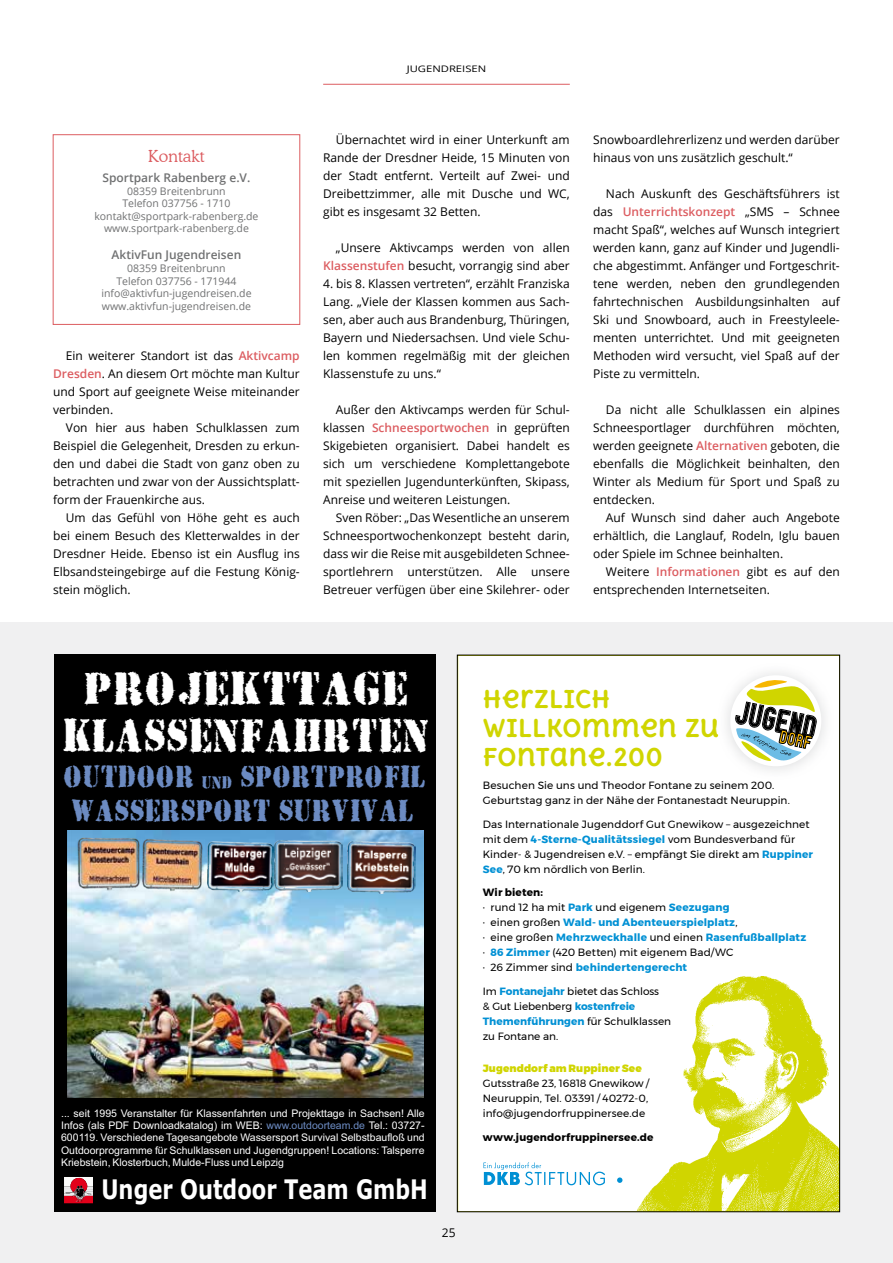
<style>
.page{position:relative;width:893px;height:1263px;background:#fff}
.page>*{position:absolute;margin:0;border:0;box-sizing:border-box;transform-origin:0 0}
.t1{font:42px/47.1px "Due Date";color:#fff;text-align:center;scale:.93 1}
.t2{font:27.75px/34px "Due Date";color:#6c8bc2;scale:.84 1}
.t3{font:700 27px "Verdana";color:#fff;scale:.78 1}
.t4{font:700 24px/28.8px "Delius Unicase";letter-spacing:-.005em;color:#d0d500}
.t5{font:300 16.5px "Cooper BT";color:#dc5d61}
.t6{font:12px/18px "Open Sans";color:#000;text-align:justify}
.t7{font:600 12px "Open Sans";color:#707172}
.t8{font:10.5px/15px "Montserrat";letter-spacing:.01em;color:#000}
.t9{font:10.5px/12.3px "Arial";color:#fff;text-align:justify}
.t10{font:700 10.5px/15px "Montserrat";letter-spacing:.015em;color:#0090d4}
.t11{font:10.5px/12.6px "Open Sans";color:#707172;text-align:center}
.t12{font:700 10.5px "Montserrat";letter-spacing:.015em;color:#000}
.t13{font:900 10.5px "Montserrat";letter-spacing:.005em;color:#d0d500}
.t14{font:9px "Open Sans";color:#000;scale:1.25 1}
.s1{font-weight:600;color:#dc5d61}
.s2{font-size:15.6px}
.s3{color:#6c8bc2}
.s4{font-weight:700;color:#0090d4}
.s5{color:#000}
.s6{font-weight:400;color:#000}
</style>
<div class="page">
<div style="left:0;top:623px;width:893px;height:640px;background:#f0f0f1"></div>
<div style="left:55px;top:655px;width:381px;height:557px;background:#000"></div>
<svg style="left:64px;top:1177px;width:29px;height:26px"></svg>
<img style="left:68px;top:830px;width:356px;height:268px">
<img style="left:347px;top:841px;width:68px;height:52px">
<img style="left:275px;top:841px;width:67px;height:51px">
<img style="left:207px;top:841px;width:66px;height:51px">
<img style="left:142px;top:838px;width:62px;height:55px">
<img style="left:78px;top:836px;width:62px;height:54px">
<hr style="left:323px;top:84px;width:247px;height:1px;background:#dc5d61">
<div style="left:53px;top:135px;width:247px;height:190px;border:1px solid #dc5d61"></div>
<div style="left:457px;top:655px;width:383px;height:557px;background:#fff"></div>
<img style="left:716px;top:719px;width:3px;height:18px">
<svg style="left:727px;top:672px;width:98px;height:98px"></svg>
<svg style="left:483px;top:1162px;width:122px;height:23px"></svg>
<img style="left:617px;top:976px;width:221px;height:234px">
<p class="t14" style="left:407px;top:63px;width:65px">JUGENDREISEN</p>
<h3 class="t5" style="left:148px;top:146px;width:58px">Kontakt</h3>
<p class="t7" style="left:103px;top:169px;width:149px">Sportpark Rabenberg e.V.</p>
<p class="t11" style="left:94px;top:184px;width:166px">08359 Breitenbrunn<br>Telefon 037756 - 1710 kontakt@sportpark-rabenberg.de www.sportpark-rabenberg.de</p>
<p class="t7" style="left:112px;top:247px;width:131px">AktivFun Jugendreisen</p>
<p class="t11" style="left:101px;top:262px;width:152px">08359 Breitenbrunn<br>Telefon 037756 - 171944 info@aktivfun-jugendreisen.de www.aktivfun-jugendreisen.de</p>
<p class="t6" style="left:53px;top:346px;width:248px;text-indent:13px">Ein weiterer Standort ist das <span class="s1">Aktivcamp Dresden</span>. An diesem Ort möchte man Kultur und Sport auf geeignete Weise miteinander verbinden.</p>
<p class="t6" style="left:53px;top:418px;width:248px;text-indent:13px">Von hier aus haben Schulklassen zum Beispiel die Gelegenheit, Dresden zu erkun&shy;den und dabei die Stadt von ganz oben zu betrachten und zwar von der Aussichtsplatt&shy;form der Frauenkirche aus.</p>
<p class="t6" style="left:53px;top:508px;width:248px;text-indent:13px">Um das Gefühl von Höhe geht es auch bei einem Besuch des Kletterwaldes in der Dresdner Heide. Ebenso ist ein Ausflug ins Elbsandsteingebirge auf die Festung König&shy;stein möglich.</p>
<p class="t6" style="left:323px;top:130px;width:248px;text-indent:13px">Übernachtet wird in einer Unterkunft am Rande der Dresdner Heide, 15 Minuten von der Stadt entfernt. Verteilt auf Zwei- und Dreibettzimmer, alle mit Dusche und WC, gibt es insgesamt 32 Betten.</p>
<p class="t6" style="left:323px;top:238px;width:248px;text-align:right">„Unsere Aktivcamps werden von allen<br><span class="s1">Klassenstufen</span> besucht, vorrangig sind aber</p>
<p class="t6" style="left:323px;top:274px;width:248px">4. bis 8. Klassen vertreten“, erzählt Franziska Lang. „Viele der Klassen kommen aus Sach&shy;sen, aber auch aus Brandenburg, Thüringen, Bayern und Niedersachsen. Und viele Schu&shy;len kommen regelmäßig mit der gleichen Klassenstufe zu uns.“</p>
<p class="t6" style="left:323px;top:400px;width:248px;text-indent:13px">Außer den Aktivcamps werden für Schul&shy;klassen <span class="s1">Schneesportwochen</span> in geprüften Skigebieten organisiert. Dabei handelt es sich um verschiedene Komplettangebote mit speziellen Jugendunterkünften, Skipass, Anreise und weiteren Leistungen.</p>
<p class="t6" style="left:323px;top:508px;width:248px;text-indent:13px">Sven Röber: „Das Wesentliche an unserem Schneesportwochenkonzept besteht darin, dass wir die Reise mit ausgebildeten Schnee&shy;sportlehrern unterstützen. Alle unsere Betreuer verfügen über eine Skilehrer- oder</p>
<p class="t6" style="left:593px;top:130px;width:248px">Snowboardlehrerlizenz und werden darüber hinaus von uns zusätzlich geschult.“</p>
<p class="t6" style="left:593px;top:184px;width:248px;text-indent:13px">Nach Auskunft des Geschäftsführers ist das <span class="s1">Unterrichtskonzept</span> „SMS – Schnee macht Spaß“, welches auf Wunsch integriert werden kann, ganz auf Kinder und Jugendli&shy;che abgestimmt. Anfänger und Fortgeschrit&shy;tene werden, neben den grundlegenden fahrtechnischen Ausbildungsinhalten auf Ski und Snowboard, auch in Freestyleele&shy;menten unterrichtet. Und mit geeigneten Methoden wird versucht, viel Spaß auf der Piste zu vermitteln.</p>
<p class="t6" style="left:593px;top:400px;width:248px;text-indent:13px">Da nicht alle Schulklassen ein alpines Schneesportlager durchführen möchten, werden geeignete <span class="s1">Alternativen</span> geboten, die ebenfalls die Möglichkeit beinhalten, den Winter als Medium für Sport und Spaß zu entdecken.</p>
<p class="t6" style="left:593px;top:508px;width:248px;text-indent:13px">Auf Wunsch sind daher auch Angebote erhältlich, die Langlauf, Rodeln, Iglu bauen oder Spiele im Schnee beinhalten.</p>
<p class="t6" style="left:593px;top:562px;width:248px;text-indent:13px">Weitere <span class="s1">Informationen</span> gibt es auf den entsprechenden Internetseiten.</p>
<h1 class="t1" style="left:63px;top:671px;width:395px">PROJEKTTAGE<br>KLASSENFAHRTEN</h1>
<h2 class="t2" style="left:64px;top:763px;width:432px">OUTDOOR <span class="s2">UND</span> SPORTPROFIL<br>WASSERSPORT SURVIVAL</h2>
<p class="t9" style="left:61px;top:1107px;width:365px">... seit 1995 Veranstalter für Klassenfahrten und Projekttage in Sachsen! Alle Infos (als PDF Downloadkatalog) im WEB: <span class="s3">www.outdoorteam.de</span> Tel.: 03727- 600119. Verschiedene Tagesangebote Wassersport Survival Selbstbaufloß und Outdoorprogramme für Schulklassen und Jugendgruppen! Locations: Talsperre Kriebstein, Klosterbuch, Mulde-Fluss und Leipzig</p>
<h3 class="t3" style="left:102px;top:1170px;width:420px">Unger Outdoor Team GmbH</h3>
<p class="t6" style="left:442px;top:1223px;width:15px">25</p>
<h3 class="t4" style="left:483px;top:684px;width:238px">HERZLICH<br>WILLKOMMEN ZU<br>FONTANE.200</h3>
<p class="t8" style="left:483px;top:778px;width:309px">Besuchen Sie uns und Theodor Fontane zu seinem 200.<br>Geburtstag ganz in der Nähe der Fontanestadt Neuruppin.</p>
<p class="t8" style="left:483px;top:816px;width:332px">Das Internationale Jugenddorf Gut Gnewikow – ausgezeichnet mit dem <span class="s4">4-Sterne-Qualitätssiegel</span> vom Bundesverband für Kinder- &amp; Jugendreisen e.V. – empfängt Sie direkt am <span class="s4">Ruppiner See</span>, 70 km nördlich von Berlin.</p>
<p class="t10" style="left:483px;top:885px;width:325px"><span class="s5">Wir bieten:<br></span><span class="s6">· rund 12 ha mit</span> Park <span class="s6">und eigenem</span> Seezugang<br><span class="s6">· einen großen</span> Wald- und Abenteuerspielplatz<span class="s6">,<br>· eine großen</span> Mehrzweckhalle <span class="s6">und einen</span> Rasenfußballplatz <span class="s6">·</span> 86 Zimmer <span class="s6">(420 Betten) mit eigenem Bad/WC<br>· 26 Zimmer sind</span> behindertengerecht</p>
<p class="t8" style="left:483px;top:984px;width:190px">Im <span class="s4">Fontanejahr</span> bietet das Schloss<br>&amp; Gut Liebenberg <span class="s4">kostenfreie<br>Themenführungen</span> für Schulklassen zu Fontane an.</p>
<p class="t13" style="left:483px;top:1060px;width:161px">Jugenddorf am Ruppiner See</p>
<p class="t8" style="left:483px;top:1076px;width:168px;text-align:justify">Gutsstraße 23, 16818 Gnewikow / Neuruppin, Tel. 03391 / 40272-0, info@jugendorfruppinersee.de</p>
<p class="t12" style="left:483px;top:1128px;width:172px">www.jugendorfruppinersee.de</p>
</div>
